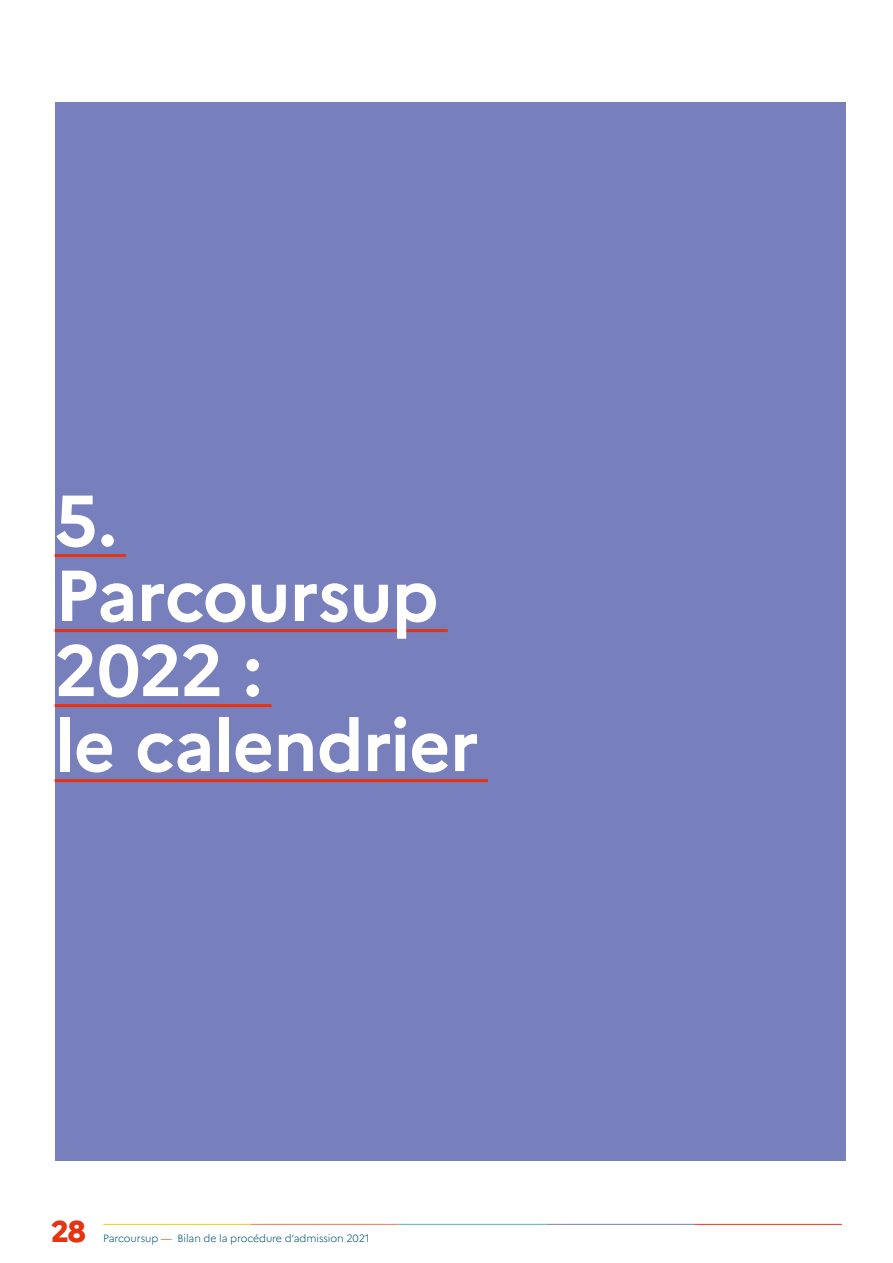
<style>
.page{position:relative;width:893px;height:1263px;background:#fff}
.page>*{position:absolute;margin:0;border:0;box-sizing:border-box;transform-origin:0 0}
.t1{font:700 72px/75px "Marianne";letter-spacing:-.015em;color:#fff}
.t2{font:800 30px "Marianne";color:#e63312}
.t3{font:300 10.5px "Marianne";letter-spacing:-.01em;color:#005373}
.s1{color:#e63312}
</style>
<div class="page">
<hr style="left:694px;top:1224px;width:148px;height:1px;background:#e63312">
<hr style="left:546px;top:1224px;width:148px;height:1px;background:#787fbd">
<hr style="left:399px;top:1224px;width:147px;height:1px;background:#54bbab">
<hr style="left:251px;top:1224px;width:148px;height:1px;background:#ee7555">
<hr style="left:103px;top:1224px;width:148px;height:1px;background:#eecb1e">
<div style="left:55px;top:102px;width:791px;height:1059px;background:#787fbd"></div>
<hr style="left:55px;top:554px;width:71px;height:3px;background:#e63312">
<hr style="left:55px;top:629px;width:393px;height:3px;background:#e63312">
<hr style="left:55px;top:704px;width:216px;height:3px;background:#e63312">
<hr style="left:55px;top:779px;width:433px;height:3px;background:#e63312">
<h1 class="t1" style="left:55px;top:483px;width:426px">5.<br>Parcoursup<br>2022 :<br>le calendrier</h1>
<h2 class="t2" style="left:51px;top:1213px;width:36px">28</h2>
<p class="t3" style="left:103px;top:1231px;width:268px">Parcoursup <span class="s1">—</span> Bilan de la procédure d’admission 2021</p>
</div>
